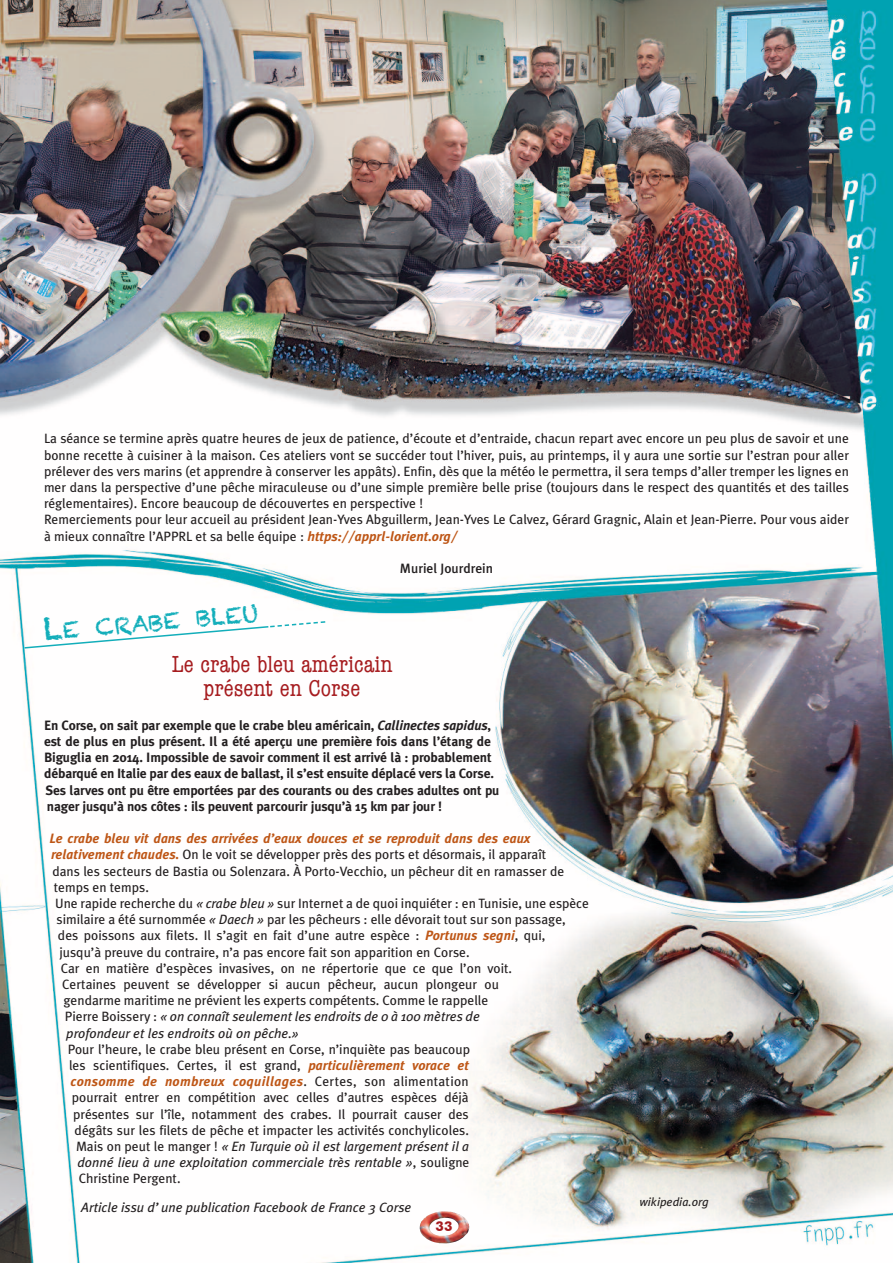
<style>
.page{position:relative;width:893px;height:1263px;background:#fff}
.page>*{position:absolute;margin:0;border:0;box-sizing:border-box;transform-origin:0 0}
.t1{font:condensed 24px/24px "American Typewriter";color:#a61c1f;text-align:center}
.t2{font:22.5px "Chalkduster";color:#13aeba}
.t3{font:13.5px/16.2px "Meta Plus";color:#231f20}
.t4{font:700 13.5px/16.2px "Meta Plus";letter-spacing:-.01em;color:#231f20}
.t5{font:italic 13.5px "Meta Plus";color:#231f20}
.t6{font:italic 700 13.5px "Meta Plus";color:#be5616}
.t7{font:italic 700 13.5px "Meta Plus";letter-spacing:.02em;color:#be5616}
.t8{font:500 13.5px "Meta Plus";color:#231f20}
.t9{font:700 13.5px "Futura BT";color:#a61c1f}
.t10{font:italic 12px "Meta Plus";color:#231f20}
.s1{font-weight:700;font-style:italic;color:#be5616}
.s2{font-size:30px}
.s3{font-style:italic}
.s4{font-style:normal}
.s5{font-weight:400;font-style:normal;color:#231f20}
</style>
<div class="page">
<img style="left:0;top:0;width:893px;height:1263px">
<svg style="left:23px;top:621px;width:302px;height:28px"></svg>
<img style="left:419px;top:1211px;width:51px;height:33px">
<p class="t3" style="left:44px;top:430px;width:806px">La séance se termine après quatre heures de jeux de patience, d’écoute et d’entraide, chacun repart avec encore un peu plus de savoir et une bonne recette à cuisiner à la maison. Ces ateliers vont se succéder tout l’hiver, puis, au printemps, il y aura une sortie sur l’estran pour aller prélever des vers marins (et apprendre à conserver les appâts). Enfin, dès que la météo le permettra, il sera temps d’aller tremper les lignes en mer dans la perspective d’une pêche miraculeuse ou d’une simple première belle prise (toujours dans le respect des quantités et des tailles réglementaires). Encore beaucoup de découvertes en perspective !<br>Remerciements pour leur accueil au président Jean-Yves Abguillerm, Jean-Yves Le Calvez, Gérard Gragnic, Alain et Jean-Pierre. Pour vous aider à mieux connaître l’APPRL et sa belle équipe : <span class="s1">https://apprl-lorient.org/</span></p>
<p class="t8" style="left:400px;top:560px;width:95px">Muriel Jourdrein</p>
<h2 class="t2" style="left:43px;top:618px;width:217px;rotate:-5deg"><span class="s2">L</span>e crabe bLeu</h2>
<h1 class="t1" style="left:172px;top:652px;width:222px">Le crabe bleu américain présent en Corse</h1>
<p class="t4" style="left:44px;top:717px;width:457px">En Corse, on sait par exemple que le crabe bleu américain, <span class="s3">Callinectes sapidus</span>, est de plus en plus présent. Il a été aperçu une première fois dans l’étang de Biguglia en 2014. Impossible de savoir comment il est arrivé là : probablement débarqué en Italie par des eaux de ballast, il s’est ensuite déplacé vers la Corse.<br>Ses larves ont pu être emportées par des courants ou des crabes adultes ont pu nager jusqu’à nos côtes : ils peuvent parcourir jusqu’à 15 km par jour !</p>
<p class="t6" style="left:50px;top:831px;width:483px">Le crabe bleu vit dans des arrivées d’eaux douces et se reproduit dans des eaux</p>
<p class="t3" style="left:51px;top:847px;width:497px"><span class="s1">relativement chaudes.</span> On le voit se développer près des ports et désormais, il apparaît</p>
<p class="t3" style="left:52px;top:863px;width:513px">dans les secteurs de Bastia ou Solenzara. À Porto-Vecchio, un pêcheur dit en ramasser de</p>
<p class="t3" style="left:54px;top:879px;width:97px">temps en temps.</p>
<p class="t3" style="left:55px;top:895px;width:535px">Une rapide recherche du <span class="s3">« crabe bleu »</span> sur Internet a de quoi inquiéter : en Tunisie, une espèce</p>
<p class="t3" style="left:57px;top:911px;width:511px">similaire a été surnommée <span class="s3">« Daech »</span> par les pêcheurs : elle dévorait tout sur son passage,</p>
<p class="t3" style="left:58px;top:928px;width:489px">des poissons aux filets. Il s’agit en fait d’une autre espèce : <span class="s1">Portunus segni</span>, qui,</p>
<p class="t3" style="left:59px;top:944px;width:412px">jusqu’à preuve du contraire, n’a pas encore fait son apparition en Corse.</p>
<p class="t3" style="left:61px;top:960px;width:453px">Car en matière d’espèces invasives, on ne répertorie que ce que l’on voit.</p>
<p class="t3" style="left:62px;top:976px;width:438px">Certaines peuvent se développer si aucun pêcheur, aucun plongeur ou</p>
<p class="t3" style="left:64px;top:992px;width:426px">gendarme maritime ne prévient les experts compétents. Comme le rappelle</p>
<p class="t5" style="left:65px;top:1009px;width:416px"><span class="s4">Pierre Boissery :</span> « on connaît seulement les endroits de 0 à 100 mètres de</p>
<p class="t5" style="left:66px;top:1025px;width:234px">profondeur et les endroits où on pêche.»</p>
<p class="t3" style="left:68px;top:1041px;width:404px">Pour l’heure, le crabe bleu présent en Corse, n’inquiète pas beaucoup</p>
<p class="t3" style="left:69px;top:1057px;width:401px">les scientifiques. Certes, il est grand, <span class="s1">particulièrement vorace et</span></p>
<p class="t7" style="left:70px;top:1074px;width:400px">consomme de nombreux coquillages<span class="s5">. Certes, son alimentation</span></p>
<p class="t3" style="left:72px;top:1090px;width:398px">pourrait entrer en compétition avec celles d’autres espèces déjà</p>
<p class="t3" style="left:73px;top:1106px;width:397px">présentes sur l’île, notamment des crabes. Il pourrait causer des</p>
<p class="t3" style="left:75px;top:1122px;width:396px">dégâts sur les filets de pêche et impacter les activités conchylicoles.</p>
<p class="t5" style="left:76px;top:1138px;width:395px"><span class="s4">Mais on peut le manger !</span> « En Turquie où il est largement présent il a</p>
<p class="t5" style="left:77px;top:1155px;width:394px">donné lieu à une exploitation commerciale très rentable »<span class="s4">, souligne</span></p>
<p class="t3" style="left:79px;top:1171px;width:103px">Christine Pergent.</p>
<p class="t5" style="left:81px;top:1200px;width:332px">Article issu d’une publication Facebook de France 3 Corse</p>
<p class="t9" style="left:436px;top:1218px;width:18px">33</p>
<p class="t10" style="left:639px;top:1195px;width:71px">wikipedia.org</p>
</div>
